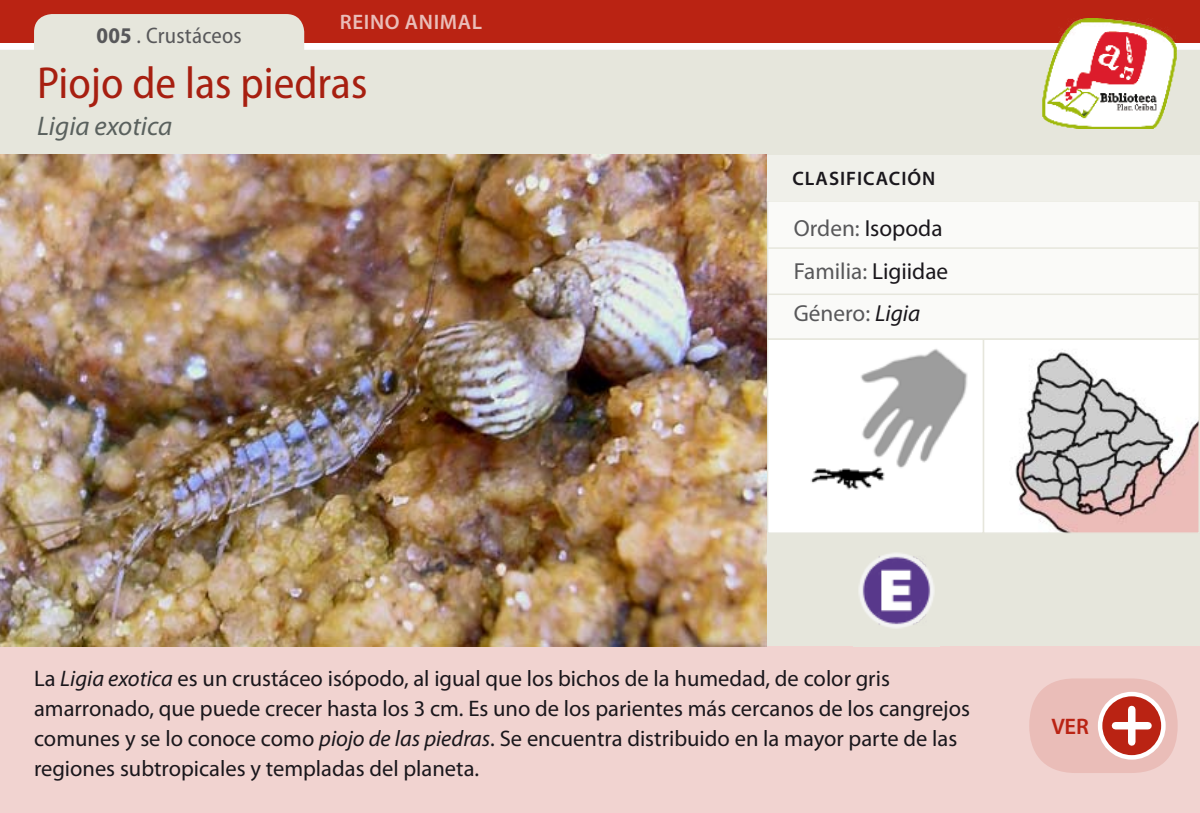
<style>
.page{position:relative;width:1200px;height:813px;background:#fff}
.page>*{position:absolute;margin:0;border:0;box-sizing:border-box;transform-origin:0 0}
.t1{font:semi-condensed 45px "Myriad Pro";color:#ba2313}
.t2{font:italic 27px "Myriad Pro";color:#646c6e}
.t3{font:23.25px/42.5px "Myriad Pro";color:#58585a}
.t4{font:22.5px/30px "Myriad Pro";color:#1a171c}
.t5{font:semi-condensed 22.5px "Myriad Pro";letter-spacing:.01em;color:#58585a}
.t6{font:600 22.5px "Myriad Pro";color:#ba2313}
.t7{font:600 21px "Myriad Pro";letter-spacing:.03em;color:#eabdb8}
.t8{font:600 19.5px "Myriad Pro";letter-spacing:.05em;color:#1a171c}
.s1{font-weight:700}
.s2{color:#1a171c}
.s3{font-style:italic;color:#1a171c}
.s4{font-style:italic}
</style>
<div class="page">
<div style="left:0;top:0;width:1199px;height:43px;background:#ba2313"></div>
<svg style="left:0;top:14px;width:1199px;height:141px;fill:#e6e6dc"></svg>
<div style="left:766px;top:533px;width:433px;height:112px;background:#e6e6dc"></div>
<div style="left:0;top:645px;width:1199px;height:167px;background:#f1d3d0"></div>
<img style="left:1040px;top:18px;width:137px;height:110px">
<div style="left:1028px;top:678px;width:149px;height:94px;background:#eabdb8;border-radius:47px"></div>
<svg style="left:1099px;top:693px;width:64px;height:64px;fill:#ba2313"></svg>
<div style="left:1097px;top:691px;width:68px;height:68px;border:4px solid #fff;border-radius:50%"></div>
<div style="left:1127px;top:709px;width:8px;height:32px;background:#fff"></div>
<div style="left:1115px;top:721px;width:32px;height:8px;background:#fff"></div>
<img style="left:1015px;top:349px;width:181px;height:181px">
<div style="left:982px;top:338px;width:217px;height:195px;border:2px solid #e6e6dc"></div>
<svg style="left:810px;top:349px;width:158px;height:141px"></svg>
<div style="left:766px;top:338px;width:217px;height:195px;border:2px solid #e6e6dc"></div>
<div style="left:767px;top:201px;width:431px;height:138px;background:#fafaf8"></div>
<hr style="left:768px;top:247px;width:430px;height:2px;background:#e6e6dc">
<hr style="left:768px;top:293px;width:430px;height:2px;background:#e6e6dc">
<div style="left:766px;top:200px;width:433px;height:139px;border:2px solid #e6e6dc"></div>
<img style="left:859px;top:553px;width:75px;height:75px">
<div style="left:766px;top:155px;width:433px;height:45px;background:#f0f0ea"></div>
<img style="left:0;top:155px;width:766px;height:490px">
<p class="t7" style="left:340px;top:9px;width:144px">REINO ANIMAL</p>
<p class="t5" style="left:97px;top:21px;width:147px"><span class="s1">005</span> . Crustáceos</p>
<h1 class="t1" style="left:37px;top:56px;width:332px">Piojo de las piedras</h1>
<p class="t2" style="left:37px;top:109px;width:136px">Ligia exotica</p>
<p class="t8" style="left:792px;top:166px;width:141px">CLASIFICACIÓN</p>
<p class="t3" style="left:793px;top:206px;width:156px">Orden: <span class="s2">Isopoda<br></span>Familia: <span class="s2">Ligiidae<br></span>Género: <span class="s3">Ligia</span></p>
<p class="t4" style="left:34px;top:662px;width:937px">La <span class="s4">Ligia exotica</span> es un crustáceo isópodo, al igual que los bichos de la humedad, de color gris amarronado, que puede crecer hasta los 3 cm. Es uno de los parientes más cercanos de los cangrejos comunes y se lo conoce como <span class="s4">piojo de las piedras</span>. Se encuentra distribuido en la mayor parte de las regiones subtropicales y templadas del planeta.</p>
<p class="t6" style="left:1051px;top:712px;width:26px">VER</p>
</div>
